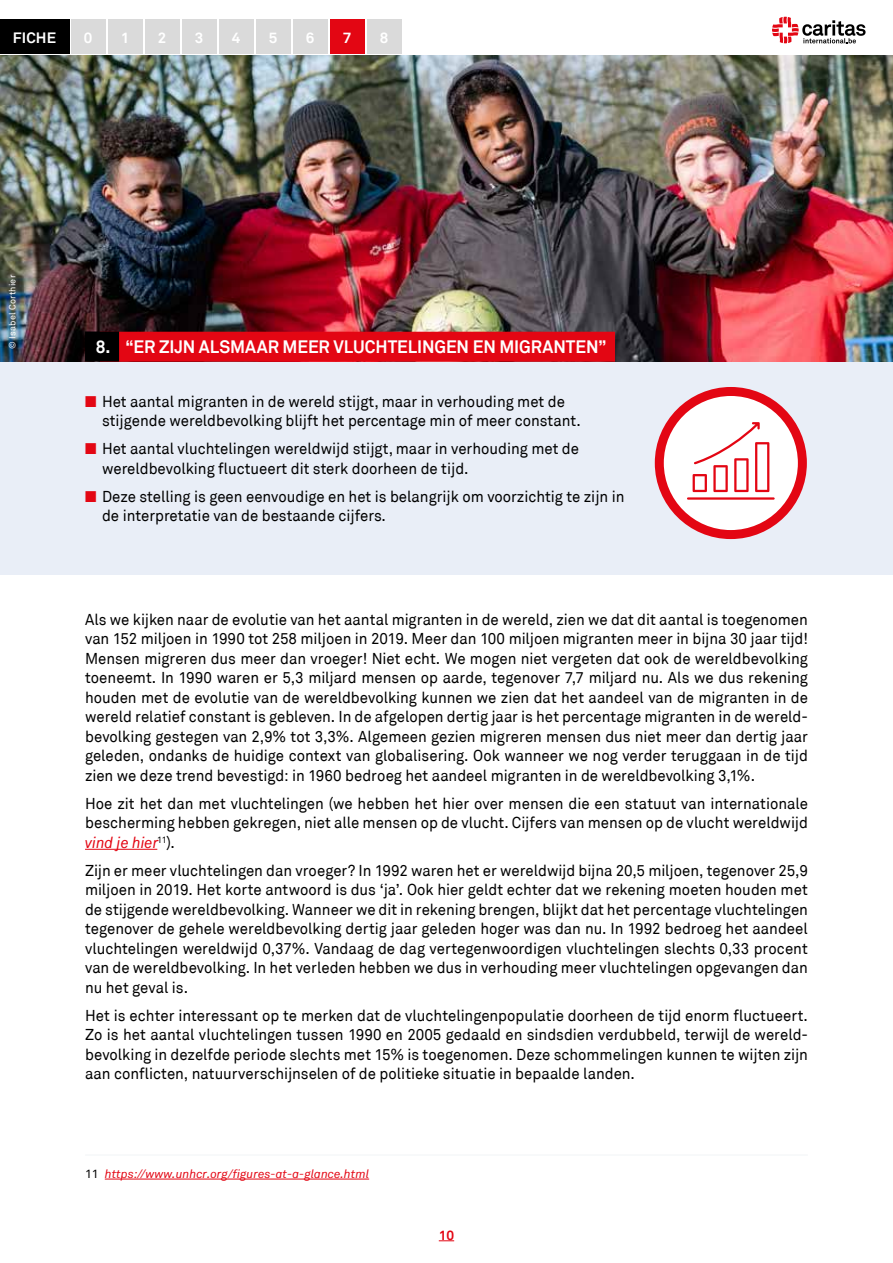
<style>
.page{position:relative;width:893px;height:1263px;background:#fff}
.page>*{position:absolute;margin:0;border:0;box-sizing:border-box;transform-origin:0 0}
.t1{font:700 18px "Akkurat";letter-spacing:-.005em;color:#fff;scale:.95 1}
.t2{font:15.75px/19.5px "Akkurat Std";color:#000;scale:.95 1}
.t3{font:italic 15.75px "Akkurat";letter-spacing:-.005em;color:#e30613;scale:.95 1}
.t4{font:700 15px "Akkurat Std";letter-spacing:.01em;color:#fff}
.t5{font:700 13.5px "Akkurat Std";color:#e30613}
.t6{font:italic 12px "Akkurat";color:#e30613}
.t7{font:9px "Akkurat Std";letter-spacing:.02em;color:#fff}
.s1{color:#e30613}
.s2{font-family:"Akkurat Std";font-style:normal;color:#000}
</style>
<div class="page">
<svg style="left:772px;top:17px;width:93px;height:26px"></svg>
<div style="left:71px;top:20px;width:34px;height:34px;background:#dadada"></div>
<div style="left:108px;top:20px;width:34px;height:34px;background:#dadada"></div>
<div style="left:145px;top:20px;width:34px;height:34px;background:#dadada"></div>
<div style="left:182px;top:20px;width:34px;height:34px;background:#dadada"></div>
<div style="left:219px;top:20px;width:34px;height:34px;background:#dadada"></div>
<div style="left:256px;top:20px;width:34px;height:34px;background:#dadada"></div>
<div style="left:293px;top:20px;width:34px;height:34px;background:#dadada"></div>
<div style="left:330px;top:20px;width:34px;height:34px;background:#e30613"></div>
<div style="left:367px;top:20px;width:34px;height:34px;background:#dadada"></div>
<div style="left:0;top:20px;width:69px;height:34px;background:#000"></div>
<svg style="left:439px;top:1240px;width:15px;height:1px"></svg>
<div style="left:0;top:362px;width:893px;height:213px;background:#e9eef7"></div>
<img style="left:0;top:55px;width:893px;height:306px">
<div style="left:100px;top:332px;width:515px;height:30px;background:#e30613"></div>
<div style="left:85px;top:331px;width:34px;height:30px;background:#000"></div>
<hr style="left:85px;top:849px;width:72px;height:1px;background:#e30613">
<hr style="left:85px;top:1155px;width:723px;height:1px;background:#f2f4f6">
<hr style="left:105px;top:1179px;width:264px;height:1px;background:#e30613">
<svg style="left:659px;top:391px;width:143px;height:143px;background:#fbdfe0"></svg>
<hr style="left:687px;top:497px;width:88px;height:3px;background:#e30613">
<svg style="left:693px;top:422px;width:76px;height:70px;background:#fad3d5"></svg>
<div style="left:655px;top:387px;width:152px;height:152px;border:9px solid #e30613;border-radius:50%"></div>
<p class="t4" style="left:13px;top:28px;width:45px">FICHE</p>
<p class="t4" style="left:84px;top:28px;width:10px">0</p>
<p class="t4" style="left:121px;top:28px;width:10px">1</p>
<p class="t4" style="left:158px;top:28px;width:10px">2</p>
<p class="t4" style="left:195px;top:28px;width:10px">3</p>
<p class="t4" style="left:232px;top:28px;width:10px">4</p>
<p class="t4" style="left:269px;top:28px;width:10px">5</p>
<p class="t4" style="left:306px;top:28px;width:10px">6</p>
<p class="t4" style="left:343px;top:28px;width:10px">7</p>
<p class="t4" style="left:380px;top:28px;width:10px">8</p>
<p class="t7" style="left:7px;top:349px;width:75px;rotate:-90deg">© Isabel Corthier</p>
<p class="t1" style="left:96px;top:335px;width:539px">8. “ER ZIJN ALSMAAR MEER VLUCHTELINGEN EN MIGRANTEN”</p>
<p class="t2" style="left:102px;top:392px;width:506px;text-indent:-17px"><span class="s1">■</span> Het aantal migranten in de wereld stijgt, maar in verhouding met de stijgende wereldbevolking blijft het percentage min of meer constant.</p>
<p class="t2" style="left:102px;top:439px;width:504px;text-indent:-17px"><span class="s1">■</span> Het aantal vluchtelingen wereldwijd stijgt, maar in verhouding met de wereldbevolking fluctueert dit sterk doorheen de tijd.</p>
<p class="t2" style="left:102px;top:487px;width:552px;text-indent:-17px"><span class="s1">■</span> Deze stelling is geen eenvoudige en het is belangrijk om voorzichtig te zijn in de interpretatie van de bestaande cijfers.</p>
<p class="t2" style="left:85px;top:610px;width:762px;text-align:justify">Als we kijken naar de evolutie van het aantal migranten in de wereld, zien we dat dit aantal is toegenomen van 152 miljoen in 1990 tot 258 miljoen in 2019. Meer dan 100 miljoen migranten meer in bijna 30 jaar tijd!<br>Mensen migreren dus meer dan vroeger! Niet echt. We mogen niet vergeten dat ook de wereldbevolking toeneemt. In 1990 waren er 5,3 miljard mensen op aarde, tegenover 7,7 miljard nu. Als we dus rekening houden met de evolutie van de wereldbevolking kunnen we zien dat het aandeel van de migranten in de wereld relatief constant is gebleven. In de afgelopen dertig jaar is het percentage migranten in de wereld&shy;bevolking gestegen van 2,9% tot 3,3%. Algemeen gezien migreren mensen dus niet meer dan dertig jaar geleden, ondanks de huidige context van globalisering. Ook wanneer we nog verder teruggaan in de tijd zien we deze trend bevestigd: in 1960 bedroeg het aandeel migranten in de wereldbevolking 3,1%.</p>
<p class="t2" style="left:85px;top:794px;width:762px">Hoe zit het dan met vluchtelingen (we hebben het hier over mensen die een statuut van internationale bescherming hebben gekregen, niet alle mensen op de vlucht. Cijfers van mensen op de vlucht wereldwijd</p>
<p class="t3" style="left:85px;top:833px;width:96px">vind je hier<sup>11</sup><span class="s2">).</span></p>
<p class="t2" style="left:85px;top:861px;width:762px;text-align:justify">Zijn er meer vluchtelingen dan vroeger? In 1992 waren het er wereldwijd bijna 20,5 miljoen, tegenover 25,9 miljoen in 2019. Het korte antwoord is dus ‘ja’. Ook hier geldt echter dat we rekening moeten houden met de stijgende wereldbevolking. Wanneer we dit in rekening brengen, blijkt dat het percentage vluchtelingen tegenover de gehele wereldbevolking dertig jaar geleden hoger was dan nu. In 1992 bedroeg het aandeel vluchtelingen wereldwijd 0,37%. Vandaag de dag vertegenwoordigen vluchtelingen slechts 0,33 procent van de wereldbevolking. In het verleden hebben we dus in verhouding meer vluchtelingen opgevangen dan nu het geval is.</p>
<p class="t2" style="left:85px;top:1006px;width:762px;text-align:justify">Het is echter interessant op te merken dat de vluchtelingenpopulatie doorheen de tijd enorm fluctueert.<br>Zo is het aantal vluchtelingen tussen 1990 en 2005 gedaald en sindsdien verdubbeld, terwijl de wereld&shy;bevolking in dezelfde periode slechts met 15% is toegenomen. Deze schommelingen kunnen te wijten zijn aan conflicten, natuurverschijnselen of de politieke situatie in bepaalde landen.</p>
<p class="t6" style="left:85px;top:1167px;width:286px"><span class="s2">11</span> https://www.unhcr.org/figures-at-a-glance.html</p>
<p class="t5" style="left:439px;top:1226px;width:17px">10</p>
</div>
